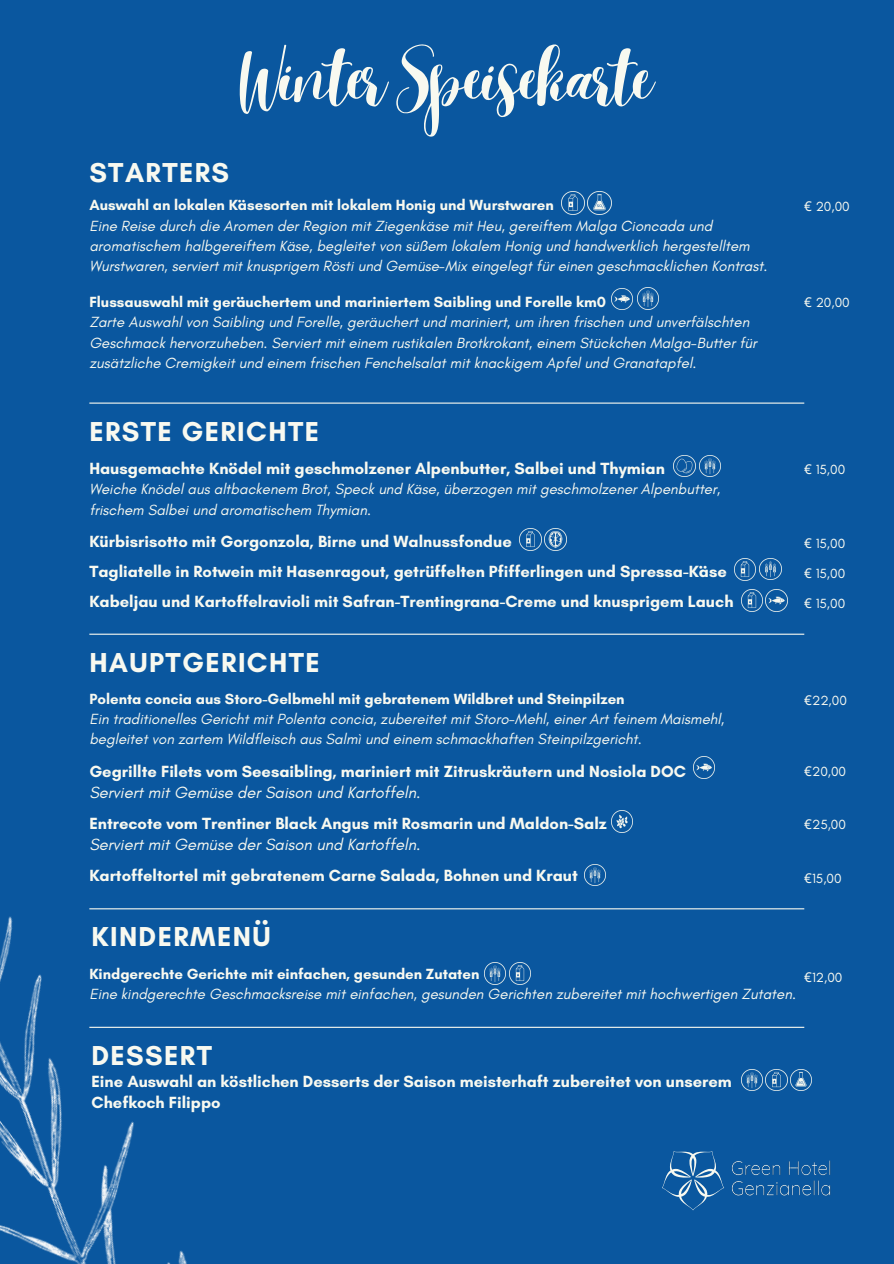
<style>
.page{position:relative;width:894px;height:1264px;background:#fff}
.page>*{position:absolute;margin:0;border:0;box-sizing:border-box;transform-origin:0 0}
.t1{font:300 60.6px "Best";letter-spacing:-.05em;color:#f8f9f0}
.t2{font:700 27.9px "Glacial Indifference";letter-spacing:.05em;color:#f8f9f0}
.t3{font:700 16.5px "Glacial Indifference";color:#f8f9f0}
.t4{font:italic 16.5px "Glacial Indifference";color:#f8f9f0}
.t5{font:italic 15px/20.2px "Glacial Indifference";color:#f8f9f0}
.t6{font:13.5px "Glacial Indifference";color:#f8f9f0}
.s1{font-weight:700;font-style:normal}
.s2{font-family:"Noto Sans"}
</style>
<div class="page">
<div style="left:0;top:0;width:893px;height:1263px;background:#0a579f"></div>
<img style="left:0;top:461px;width:748px;height:802px">
<hr style="left:89px;top:402px;width:715px;height:1px;background:#f8f9f0">
<hr style="left:89px;top:633px;width:715px;height:1px;background:#f8f9f0">
<hr style="left:89px;top:908px;width:715px;height:1px;background:#f8f9f0">
<svg style="left:661px;top:1151px;width:63px;height:59px"></svg>
<img style="left:728px;top:1157px;width:103px;height:40px">
<hr style="left:89px;top:1026px;width:715px;height:1px;background:#f8f9f0">
<img style="left:561px;top:191px;width:23px;height:24px">
<img style="left:587px;top:191px;width:24px;height:24px">
<img style="left:611px;top:288px;width:21px;height:21px">
<img style="left:637px;top:288px;width:21px;height:21px">
<img style="left:673px;top:455px;width:22px;height:21px">
<img style="left:699px;top:455px;width:21px;height:21px">
<img style="left:519px;top:529px;width:22px;height:21px">
<img style="left:544px;top:529px;width:22px;height:21px">
<img style="left:734px;top:559px;width:21px;height:21px">
<img style="left:759px;top:558px;width:21px;height:22px">
<img style="left:741px;top:590px;width:21px;height:21px">
<img style="left:765px;top:590px;width:22px;height:21px">
<img style="left:692px;top:756px;width:22px;height:22px">
<img style="left:611px;top:811px;width:21px;height:21px">
<img style="left:584px;top:864px;width:21px;height:21px">
<img style="left:484px;top:962px;width:21px;height:22px">
<img style="left:509px;top:962px;width:21px;height:22px">
<img style="left:741px;top:1069px;width:21px;height:21px">
<img style="left:765px;top:1069px;width:22px;height:21px">
<img style="left:790px;top:1069px;width:21px;height:21px">
<h2 class="t2" style="left:89px;top:155px;width:141px">STARTERS</h2>
<h1 class="t1" style="left:239px;top:42px;width:416px">Winter Speisekarte</h1>
<p class="t5" style="left:89px;top:195px;width:679px"><span class="s1">Auswahl an lokalen Käsesorten mit lokalem Honig und Wurstwaren<br></span>Eine Reise durch die Aromen der Region mit Ziegenkäse mit Heu, gereiftem Malga Cioncada und aromatischem halbgereiftem Käse, begleitet von süßem lokalem Honig und handwerklich hergestelltem Wurstwaren, serviert mit knusprigem Rösti und Gemüse-Mix eingelegt für einen geschmacklichen Kontrast.</p>
<p class="t5" style="left:89px;top:292px;width:668px"><span class="s1">Flussauswahl mit geräuchertem und mariniertem Saibling und Forelle km0<br></span>Zarte Auswahl von Saibling und Forelle, geräuchert und mariniert, um ihren frischen und unverfälschten Geschmack hervorzuheben. Serviert mit einem rustikalen Brotkrokant, einem Stückchen Malga-Butter für zusätzliche Cremigkeit und einem frischen Fenchelsalat mit knackigem Apfel und Granatapfel.</p>
<p class="t6" style="left:804px;top:198px;width:47px"><span class="s2">€</span> 20,00</p>
<h4 class="t6" style="left:804px;top:294px;width:47px"><span class="s2">€</span> 20,00</h4>
<h4 class="t2" style="left:89px;top:414px;width:231px">ERSTE GERICHTE</h4>
<h2 class="t3" style="left:89px;top:458px;width:577px">Hausgemachte Knödel mit geschmolzener Alpenbutter, Salbei und Thymian</h2>
<h2 class="t5" style="left:89px;top:479px;width:632px">Weiche Knödel aus altbackenem Brot, Speck und Käse, überzogen mit geschmolzener Alpenbutter, frischem Salbei und aromatischem Thymian.</h2>
<p class="t3" style="left:89px;top:531px;width:424px">Kürbisrisotto mit Gorgonzola, Birne und Walnussfondue</p>
<p class="t3" style="left:89px;top:561px;width:638px">Tagliatelle in Rotwein mit Hasenragout, getrüffelten Pfifferlingen und Spressa-Käse</p>
<p class="t3" style="left:89px;top:591px;width:645px">Kabeljau und Kartoffelravioli mit Safran-Trentingrana-Creme und knusprigem Lauch</p>
<p class="t6" style="left:804px;top:461px;width:42px"><span class="s2">€</span> 15,00</p>
<h3 class="t6" style="left:804px;top:535px;width:42px"><span class="s2">€</span> 15,00</h3>
<p class="t6" style="left:804px;top:565px;width:42px"><span class="s2">€</span> 15,00</p>
<p class="t6" style="left:804px;top:595px;width:42px"><span class="s2">€</span> 15,00</p>
<p class="t2" style="left:89px;top:645px;width:232px">HAUPTGERICHTE</p>
<p class="t5" style="left:89px;top:688px;width:636px"><span class="s1">Polenta concia aus Storo-Gelbmehl mit gebratenem Wildbret und Steinpilzen<br></span>Ein traditionelles Gericht mit Polenta concia, zubereitet mit Storo-Mehl, einer Art feinem Maismehl, begleitet von zartem Wildfleisch aus Salmì und einem schmackhaften Steinpilzgericht.</p>
<p class="t3" style="left:89px;top:761px;width:598px">Gegrillte Filets vom Seesaibling, mariniert mit Zitruskräutern und Nosiola DOC</p>
<p class="t4" style="left:89px;top:782px;width:332px">Serviert mit Gemüse der Saison und Kartoffeln.</p>
<h4 class="t3" style="left:89px;top:813px;width:519px">Entrecote vom Trentiner Black Angus mit Rosmarin und Maldon-Salz</h4>
<p class="t4" style="left:89px;top:834px;width:332px">Serviert mit Gemüse der Saison und Kartoffeln.</p>
<p class="t3" style="left:89px;top:865px;width:490px">Kartoffeltortel mit gebratenem Carne Salada, Bohnen und Kraut</p>
<p class="t6" style="left:804px;top:692px;width:44px"><span class="s2">€</span>22,00</p>
<h3 class="t6" style="left:804px;top:762px;width:43px"><span class="s2">€</span>20,00</h3>
<p class="t6" style="left:804px;top:816px;width:43px"><span class="s2">€</span>25,00</p>
<p class="t6" style="left:804px;top:869px;width:39px"><span class="s2">€</span>15,00</p>
<p class="t2" style="left:91px;top:919px;width:181px">KINDERMENÜ</p>
<p class="t5" style="left:89px;top:963px;width:708px"><span class="s1">Kindgerechte Gerichte mit einfachen, gesunden Zutaten<br></span>Eine kindgerechte Geschmacksreise mit einfachen, gesunden Gerichten zubereitet mit hochwertigen Zutaten.</p>
<p class="t6" style="left:804px;top:968px;width:40px"><span class="s2">€</span>12,00</p>
<p class="t2" style="left:91px;top:1038px;width:122px">DESSERT</p>
<p class="t3" style="left:91px;top:1071px;width:641px">Eine Auswahl an köstlichen Desserts der Saison meisterhaft zubereitet von unserem</p>
<p class="t3" style="left:91px;top:1092px;width:131px">Chefkoch Filippo</p>
</div>
